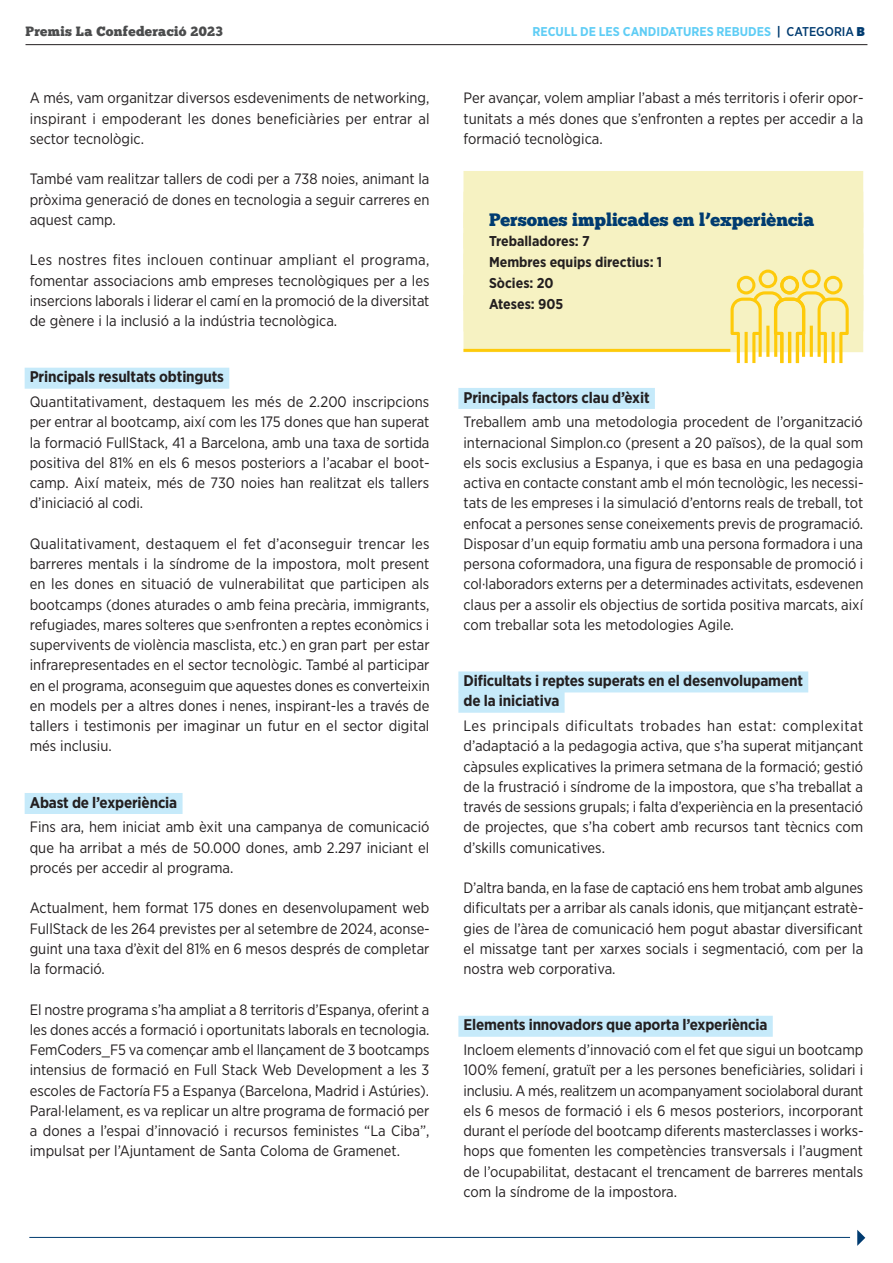
<style>
.page{position:relative;width:893px;height:1263px;background:#fff}
.page>*{position:absolute;margin:0;border:0;box-sizing:border-box;transform-origin:0 0}
._06__Text_fitxa_fina{font:18px "Chunk Five";color:#003b70}
._01_TITOLET_blau{font:700 15.45px "Gotham Narrow";letter-spacing:-.01em;color:#231f20}
.t1{font:15px/20.2px "Gotham Narrow";color:#231f20;text-align:justify}
._06__Text_fitxa_fina-2{font:700 14.25px "Gotham Narrow";color:#231f20}
.t2{font:13.5px "Chunk Five";letter-spacing:.02em;color:#4b4c4d}
.t3{font:700 12.75px "Gotham Narrow";color:#5fcdf5}
.s1{color:#003b70}
.s2{font-weight:500;color:#003b70}
.s3{font-weight:900;color:#003b70}
</style>
<div class="page">
<hr style="left:26px;top:44px;width:841px;height:1px;background:#231f20">
<hr style="left:29px;top:1237px;width:821px;height:1px;background:#003b70">
<svg style="left:857px;top:1230px;width:8px;height:16px"></svg>
<div style="left:25px;top:368px;width:204px;height:21px;background:#c6eafa"></div>
<div style="left:25px;top:793px;width:158px;height:21px;background:#c6eafa"></div>
<div style="left:463px;top:171px;width:400px;height:57px;background:#f6f2c2"></div>
<div style="left:463px;top:212px;width:400px;height:57px;background:#f6f2c2"></div>
<div style="left:463px;top:254px;width:400px;height:57px;background:#f6f2c2"></div>
<div style="left:463px;top:295px;width:400px;height:57px;background:#f6f2c2"></div>
<div style="left:458px;top:388px;width:197px;height:21px;background:#c6eafa"></div>
<div style="left:458px;top:671px;width:350px;height:21px;background:#c6eafa"></div>
<div style="left:458px;top:692px;width:107px;height:21px;background:#c6eafa"></div>
<div style="left:458px;top:1016px;width:315px;height:21px;background:#c6eafa"></div>
<svg style="left:730px;top:270px;width:119px;height:93px"></svg>
<hr style="left:463px;top:349px;width:267px;height:3px;background:#feca0a">
<p class="t2" style="left:26px;top:24px;width:199px">Premis La Confederació 2023</p>
<p class="t3" style="left:533px;top:24px;width:334px">RECULL DE LES CANDIDATURES REBUDES <span class="s1">|</span> <span class="s2">CATEGORIA</span> <span class="s3">B</span></p>
<p class="t1" style="left:30px;top:88px;width:401px">A més, vam organitzar diversos esdeveniments de networking, inspirant i empoderant les dones beneficiàries per entrar al sector tecnològic.</p>
<p class="t1" style="left:30px;top:169px;width:401px">També vam realitzar tallers de codi per a 738 noies, animant la pròxima generació de dones en tecnologia a seguir carreres en aquest camp.</p>
<p class="t1" style="left:30px;top:250px;width:401px">Les nostres fites inclouen continuar ampliant el programa, fomentar associacions amb empreses tecnològiques per a les insercions laborals i liderar el camí en la promoció de la diversitat de gènere i la inclusió a la indústria tecnològica.</p>
<p class="_01_TITOLET_blau" style="left:30px;top:367px;width:196px">Principals resultats obtinguts</p>
<p class="t1" style="left:30px;top:391px;width:402px">Quantitativament, destaquem les més de 2.200 inscripcions per entrar al bootcamp, així com les 175 dones que han superat la formació FullStack, 41 a Barcelona, amb una taxa de sortida positiva del 81% en els 6 mesos posteriors a l’acabar el boot&shy;camp. Així mateix, més de 730 noies han realitzat els tallers d’iniciació al codi.</p>
<p class="t1" style="left:30px;top:533px;width:401px">Qualitativament, destaquem el fet d’aconseguir trencar les barreres mentals i la síndrome de la impostora, molt present en les dones en situació de vulnerabilitat que participen als bootcamps (dones aturades o amb feina precària, immigrants, refugiades, mares solteres que s›enfronten a reptes econòmics i supervivents de violència masclista, etc.) en gran part per estar infrarepresentades en el sector tecnològic. També al participar en el programa, aconseguim que aquestes dones es converteixin en models per a altres dones i nenes, inspirant-les a través de tallers i testimonis per imaginar un futur en el sector digital més inclusiu.</p>
<p class="_01_TITOLET_blau" style="left:30px;top:793px;width:149px">Abast de l’experiència</p>
<p class="t1" style="left:30px;top:817px;width:401px">Fins ara, hem iniciat amb èxit una campanya de comunicació que ha arribat a més de 50.000 dones, amb 2.297 iniciant el procés per accedir al programa.</p>
<p class="t1" style="left:30px;top:898px;width:402px">Actualment, hem format 175 dones en desenvolupament web FullStack de les 264 previstes per al setembre de 2024, aconse&shy;guint una taxa d’èxit del 81% en 6 mesos després de completar la formació.</p>
<p class="t1" style="left:30px;top:999px;width:401px">El nostre programa s’ha ampliat a 8 territoris d’Espanya, oferint a les dones accés a formació i oportunitats laborals en tecnologia.<br>FemCoders_F5 va començar amb el llançament de 3 bootcamps intensius de formació en Full Stack Web Development a les 3 escoles de Factoría F5 a Espanya (Barcelona, Madrid i Astúries).<br>Paral·lelament, es va replicar un altre programa de formació per a dones a l’espai d’innovació i recursos feministes “La Ciba”, impulsat per l’Ajuntament de Santa Coloma de Gramenet.</p>
<p class="t1" style="left:463px;top:88px;width:402px">Per avançar, volem ampliar l’abast a més territoris i oferir opor&shy;tunitats a més dones que s’enfronten a reptes per accedir a la formació tecnològica.</p>
<p class="_06__Text_fitxa_fina" style="left:489px;top:209px;width:327px">Persones implicades en l’experiència</p>
<p class="_06__Text_fitxa_fina-2" style="left:489px;top:233px;width:102px">Treballadores: 7</p>
<p class="_06__Text_fitxa_fina-2" style="left:489px;top:253px;width:175px">Membres equips directius: 1</p>
<p class="_06__Text_fitxa_fina-2" style="left:489px;top:274px;width:66px">Sòcies: 20</p>
<p class="_06__Text_fitxa_fina-2" style="left:489px;top:295px;width:76px">Ateses: 905</p>
<p class="_01_TITOLET_blau" style="left:463px;top:388px;width:188px">Principals factors clau d’èxit</p>
<p class="t1" style="left:463px;top:412px;width:402px">Treballem amb una metodologia procedent de l’organització internacional Simplon.co (present a 20 països), de la qual som els socis exclusius a Espanya, i que es basa en una pedagogia activa en contacte constant amb el món tecnològic, les necessi&shy;tats de les empreses i la simulació d’entorns reals de treball, tot enfocat a persones sense coneixements previs de programació.<br>Disposar d’un equip formatiu amb una persona formadora i una persona coformadora, una figura de responsable de promoció i col·laboradors externs per a determinades activitats, esdevenen claus per a assolir els objectius de sortida positiva marcats, així com treballar sota les metodologies Agile.</p>
<p class="_01_TITOLET_blau" style="left:463px;top:671px;width:341px">Dificultats i reptes superats en el desenvolupament</p>
<p class="_01_TITOLET_blau" style="left:463px;top:691px;width:97px">de la iniciativa</p>
<p class="t1" style="left:463px;top:715px;width:401px">Les principals dificultats trobades han estat: complexitat d’adaptació a la pedagogia activa, que s’ha superat mitjançant càpsules explicatives la primera setmana de la formació; gestió de la frustració i síndrome de la impostora, que s’ha treballat a través de sessions grupals; i falta d’experiència en la presentació de projectes, que s’ha cobert amb recursos tant tècnics com d’skills comunicatives.</p>
<p class="t1" style="left:463px;top:877px;width:402px">D’altra banda, en la fase de captació ens hem trobat amb algunes dificultats per a arribar als canals idonis, que mitjançant estratè&shy;gies de l’àrea de comunicació hem pogut abastar diversificant el missatge tant per xarxes socials i segmentació, com per la nostra web corporativa.</p>
<p class="_01_TITOLET_blau" style="left:463px;top:1015px;width:305px">Elements innovadors que aporta l’experiència</p>
<p class="t1" style="left:463px;top:1039px;width:402px">Incloem elements d’innovació com el fet que sigui un bootcamp 100% femení, gratuït per a les persones beneficiàries, solidari i inclusiu. A més, realitzem un acompanyament sociolaboral durant els 6 mesos de formació i els 6 mesos posteriors, incorporant durant el període del bootcamp diferents masterclasses i works&shy;hops que fomenten les competències transversals i l’augment de l’ocupabilitat, destacant el trencament de barreres mentals com la síndrome de la impostora.</p>
</div>
